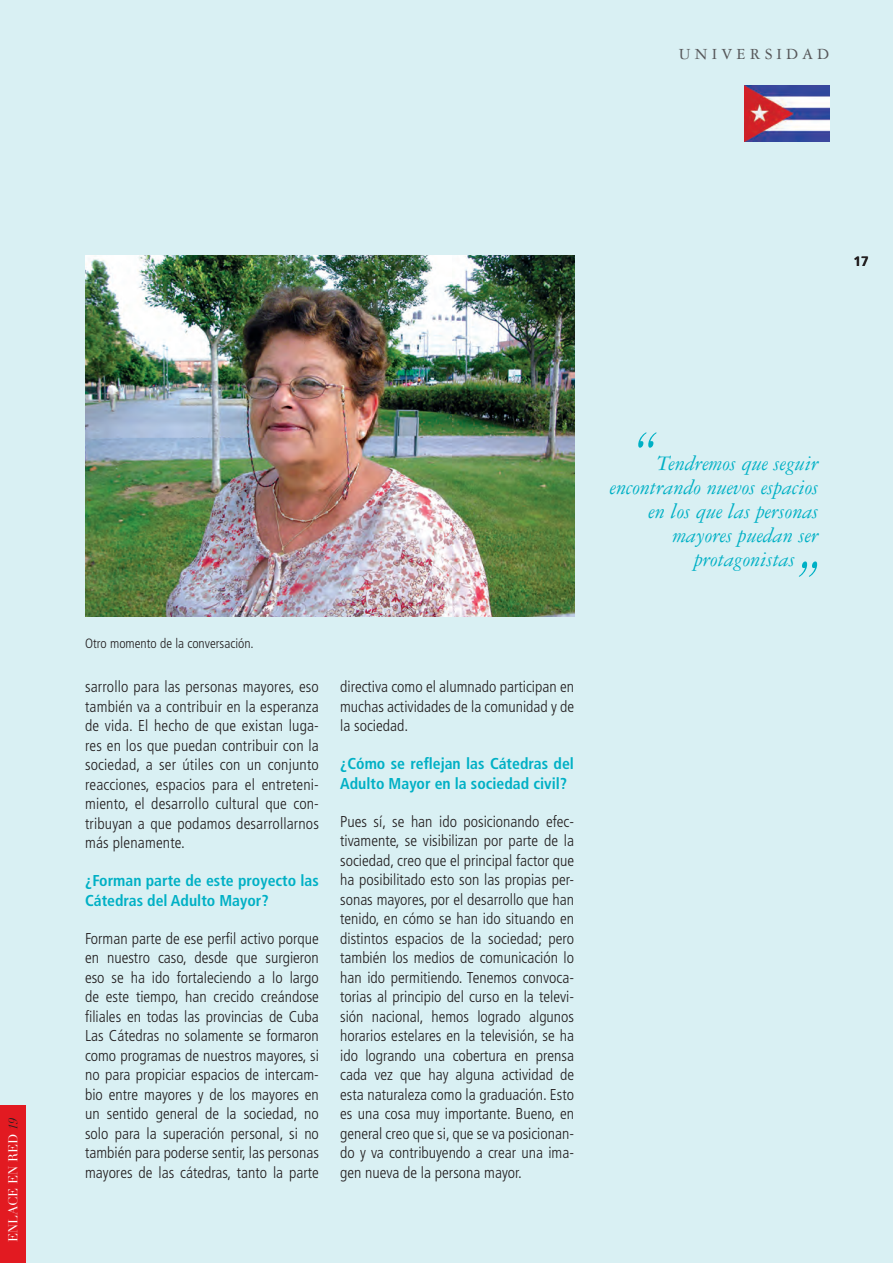
<style>
.page{position:relative;width:893px;height:1263px;background:#d9f0f3}
.page>*{position:absolute;margin:0;border:0;box-sizing:border-box;transform-origin:0 0}
.t1{font:italic 60px "Garamond Three";color:#00b0c5}
.t2{font:italic 22.5px "Garamond Three";color:#00b0c5}
.t3{font:16.5px "Garamond Three";letter-spacing:.25em;color:#57585a}
.t4{font:300 condensed 15.75px/19.5px "Frutiger";color:#231f20;text-align:justify}
.t5{font:700 condensed 15.75px/19.5px "Frutiger";color:#00b0c5}
.t6{font:300 condensed 13.5px "Frutiger";color:#231f20}
.t7{font:700 13.5px "Frutiger";color:#231f20}
.t8{font:12.75px "Didot LH";letter-spacing:.205em;color:#fff}
.s1{font-style:italic;color:#231f20}
</style>
<div class="page">
<img style="left:85px;top:255px;width:489px;height:362px">
<img style="left:744px;top:85px;width:85px;height:57px">
<div style="left:0;top:1106px;width:26px;height:157px;background:#e21a21"></div>
<p class="t3" style="left:679px;top:45px;width:152px">UNIVERSIDAD</p>
<p class="t8" style="left:6px;top:1242px;width:126px;rotate:-90deg">enlace en red <span class="s1">19</span></p>
<p class="t7" style="left:854px;top:253px;width:17px">17</p>
<p class="t6" style="left:85px;top:636px;width:170px">Otro momento de la conversación.</p>
<p class="t4" style="left:85px;top:677px;width:235px">sarrollo para las personas mayores, eso también va a contribuir en la esperanza de vida. El hecho de que existan luga&shy;res en los que puedan contribuir con la sociedad, a ser útiles con un conjunto reacciones, espacios para el entreteni&shy;miento, el desarrollo cultural que con&shy;tribuyan a que podamos desarrollarnos más plenamente.</p>
<p class="t5" style="left:85px;top:871px;width:235px">¿Forman parte de este proyecto las<br>Cátedras del Adulto Mayor?</p>
<p class="t4" style="left:85px;top:929px;width:235px">Forman parte de ese perfil activo porque en nuestro caso, desde que surgieron eso se ha ido fortaleciendo a lo largo de este tiempo, han crecido creándose filiales en todas las provincias de Cuba Las Cátedras no solamente se formaron como programas de nuestros mayores, si no para propiciar espacios de intercam&shy;bio entre mayores y de los mayores en un sentido general de la sociedad, no solo para la superación personal, si no también para poderse sentir, las personas mayores de las cátedras, tanto la parte</p>
<p class="t4" style="left:340px;top:677px;width:235px">directiva como el alumnado participan en muchas actividades de la comunidad y de la sociedad.</p>
<p class="t5" style="left:340px;top:754px;width:235px">¿Cómo se reflejan las Cátedras del<br>Adulto Mayor en la sociedad civil?</p>
<p class="t4" style="left:340px;top:812px;width:235px">Pues sí, se han ido posicionando efec&shy;tivamente, se visibilizan por parte de la sociedad, creo que el principal factor que ha posibilitado esto son las propias per&shy;sonas mayores, por el desarrollo que han tenido, en cómo se han ido situando en distintos espacios de la sociedad; pero también los medios de comunicación lo han ido permitiendo. Tenemos convoca&shy;torias al principio del curso en la televi&shy;sión nacional, hemos logrado algunos horarios estelares en la televisión, se ha ido logrando una cobertura en prensa cada vez que hay alguna actividad de esta naturaleza como la graduación. Esto es una cosa muy importante. Bueno, en general creo que si, que se va posicionan&shy;do y va contribuyendo a crear una ima&shy;gen nueva de la persona mayor.</p>
<h1 class="t1" style="left:634px;top:420px;width:25px">“</h1>
<h2 class="t2" style="left:657px;top:451px;width:163px">Tendremos que seguir</h2>
<h2 class="t2" style="left:610px;top:475px;width:210px">encontrando nuevos espacios</h2>
<h2 class="t2" style="left:649px;top:499px;width:171px">en los que las personas</h2>
<h2 class="t2" style="left:672px;top:523px;width:148px">mayores puedan ser</h2>
<h2 class="t2" style="left:694px;top:547px;width:103px">protagonistas</h2>
<h1 class="t1" style="left:795px;top:549px;width:25px">”</h1>
</div>
